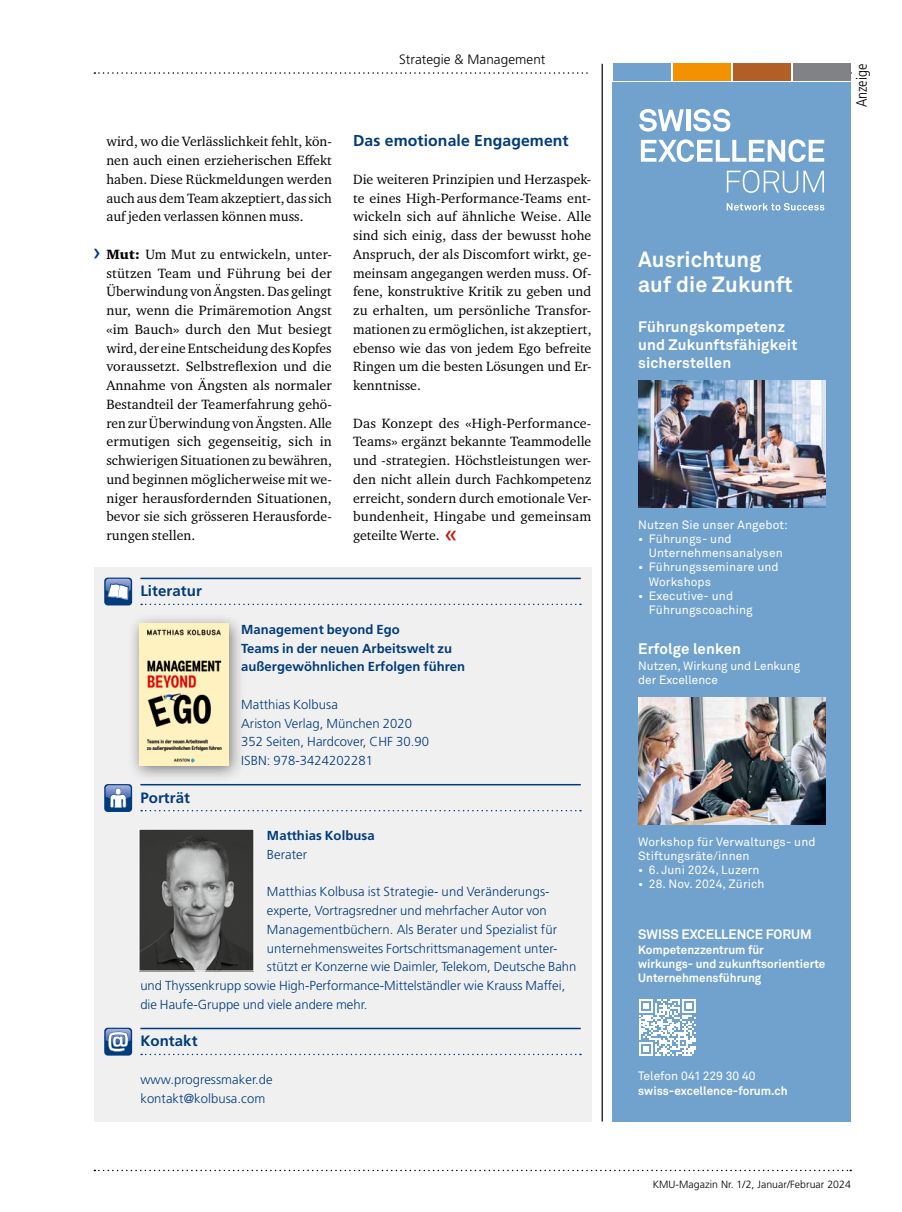
<style>
.page{position:relative;width:902px;height:1212px;background:#fff}
.page>*{position:absolute;margin:0;border:0;box-sizing:border-box;transform-origin:0 0}
.t1{font:700 21.75px/25.5px "Akkurat Pro";letter-spacing:.005em;color:#fff}
.t2{font:700 15.75px "Frutiger LT Std";letter-spacing:.005em;color:#003b7c}
.t3{font:700 15px/18px "Akkurat Pro";letter-spacing:.01em;color:#fff}
.t4{font:700 15px "Frutiger LT Std";letter-spacing:.005em;color:#003b7c}
.t5{font:300 condensed 15px "Frutiger LT Std";letter-spacing:.005em;color:#000}
.t6{font:13.8px/18.8px "Charter ITC Std";letter-spacing:.005em;color:#000;text-align:justify}
.t7{font:300 13.5px "Frutiger LT Std";letter-spacing:.005em;color:#000}
.t8{font:700 13.5px "Akkurat Pro";color:#fff}
.t9{font:300 13.05px/18.8px "Frutiger LT Std";color:#003b7c}
.t10{font:700 13.05px/18.8px "Frutiger LT Std";letter-spacing:.005em;color:#003b7c}
.t11{font:12px/14.2px "Akkurat Pro";letter-spacing:.01em;color:#fff}
.t12{font:700 12px/14.2px "Akkurat Pro";color:#fff}
.t13{font:300 10.5px "Frutiger LT Std";letter-spacing:.005em;color:#000}
.s1{font-family:"Frutiger LT Std";font-size:24px;color:#003b7c}
.s2{font-weight:900}
.s3{font-family:"Frutiger LT Std";font-size:24px;color:#c1190e}
</style>
<div class="page">
<svg style="left:94px;top:72px;width:757px;height:2px"></svg>
<svg style="left:94px;top:1170px;width:757px;height:1px"></svg>
<div style="left:94px;top:567px;width:497px;height:554px;background:#f0f0f0"></div>
<hr style="left:140px;top:578px;width:440px;height:1px;background:#003b7c">
<svg style="left:141px;top:604px;width:440px;height:1px"></svg>
<hr style="left:140px;top:784px;width:440px;height:1px;background:#003b7c">
<svg style="left:141px;top:810px;width:440px;height:1px"></svg>
<hr style="left:140px;top:1028px;width:440px;height:1px;background:#003b7c">
<svg style="left:141px;top:1054px;width:440px;height:1px"></svg>
<div style="left:104px;top:784px;width:28px;height:28px;background:#003b7c;border-radius:4px"></div>
<svg style="left:106px;top:785px;width:25px;height:23px"></svg>
<div style="left:104px;top:1028px;width:28px;height:27px;background:linear-gradient(to right,#003b7c,#003b7c);border-radius:4px"></div>
<svg style="left:106px;top:1029px;width:25px;height:22px"></svg>
<img style="left:141px;top:831px;width:111px;height:138px">
<svg style="left:104px;top:577px;width:28px;height:28px"></svg>
<svg style="left:106px;top:579px;width:25px;height:20px"></svg>
<div style="left:127px;top:613px;width:118px;height:170px;background:#000;opacity:.5"></div>
<img style="left:139px;top:623px;width:89px;height:142px">
<div style="left:591px;top:55px;width:21px;height:35px;background:#fff"></div>
<div style="left:612px;top:82px;width:238px;height:1039px;background:#71a2cd"></div>
<svg style="left:639px;top:109px;width:44px;height:23px"></svg>
<hr style="left:686px;top:109px;width:4px;height:22px;background:#fff">
<svg style="left:693px;top:109px;width:37px;height:23px"></svg>
<svg style="left:640px;top:139px;width:184px;height:23px"></svg>
<svg style="left:726px;top:170px;width:97px;height:23px"></svg>
<svg style="left:726px;top:203px;width:98px;height:7px"></svg>
<div style="left:612px;top:64px;width:58px;height:16px;background:#71a2cd"></div>
<div style="left:672px;top:64px;width:58px;height:16px;background:#f39100"></div>
<div style="left:732px;top:64px;width:58px;height:16px;background:#b15e27"></div>
<div style="left:793px;top:64px;width:57px;height:16px;background:#818286"></div>
<svg style="left:639px;top:999px;width:56px;height:57px"></svg>
<img style="left:638px;top:380px;width:187px;height:128px">
<img style="left:638px;top:697px;width:187px;height:128px">
<hr style="left:601px;top:64px;width:1px;height:1057px;background:#000">
<p class="t7" style="left:399px;top:51px;width:148px">Strategie &amp; Management</p>
<p class="t6" style="left:106px;top:132px;width:227px">wird, wo die Verlässlichkeit fehlt, kön&shy;nen auch einen erzieherischen Effekt haben. Diese Rückmeldungen werden auch aus dem Team akzeptiert, das sich auf jeden verlassen können muss.</p>
<p class="t6" style="left:106px;top:244px;width:227px;text-indent:-13px"><span class="s1">›</span> <span class="s2">Mut:</span> Um Mut zu entwickeln, unter&shy;stützen Team und Führung bei der Überwindung von Ängsten. Das gelingt nur, wenn die Primäremotion Angst «im Bauch» durch den Mut besiegt wird, der eine Entscheidung des Kopfes voraussetzt. Selbstreflexion und die Annahme von Ängsten als normaler Bestandteil der Teamerfahrung gehö&shy;ren zur Überwindung von Ängsten. Alle ermutigen sich gegenseitig, sich in schwierigen Situationen zu bewähren, und beginnen möglicherweise mit we&shy;niger herausfordernden Situationen, bevor sie sich grösseren Herausforde&shy;rungen stellen.</p>
<p class="t4" style="left:140px;top:582px;width:63px">Literatur</p>
<p class="t2" style="left:353px;top:132px;width:217px">Das emotionale Engagement</p>
<p class="t6" style="left:353px;top:169px;width:240px;text-align:left">Die weiteren Prinzipien und Herzaspek-- te eines High-Performance-Teams ent&shy;wickeln sich auf ähnliche Weise. Alle sind sich einig, dass der bewusst hohe Anspruch, der als Discomfort wirkt, ge&shy;meinsam angegangen werden muss. Of&shy;fene, konstruktive Kritik zu geben und zu erhalten, um persönliche Transfor&shy;mationen zu ermöglichen, ist akzeptiert, ebenso wie das von jedem Ego befreite Ringen um die besten Lösungen und Er&shy;kenntnisse.</p>
<p class="t6" style="left:353px;top:413px;width:240px">Das Konzept des «High-Performance-Teams» ergänzt bekannte Teammodelle und -strategien. Höchstleistungen wer&shy;den nicht allein durch Fachkompetenz erreicht, sondern durch emotionale Ver&shy;bundenheit, Hingabe und gemeinsam geteilte Werte. <span class="s3">«</span></p>
<p class="t4" style="left:140px;top:789px;width:51px">Porträt</p>
<p class="t10" style="left:241px;top:620px;width:225px">Management beyond Ego<br>Teams in der neuen Arbeitswelt zu außergewöhnlichen Erfolgen führen</p>
<p class="t9" style="left:241px;top:695px;width:189px">Matthias Kolbusa<br>Ariston Verlag, München 2020<br>352 Seiten, Hardcover, CHF 30.90<br>ISBN: 978-3424202281</p>
<p class="t10" style="left:267px;top:826px;width:109px">Matthias Kolbusa</p>
<p class="t9" style="left:267px;top:845px;width:42px">Berater</p>
<p class="t9" style="left:267px;top:883px;width:283px">Matthias Kolbusa ist Strategie- und Veränderungs-</p>
<p class="t9" style="left:267px;top:901px;width:281px">experte, Vortragsredner und mehrfacher Autor von</p>
<p class="t9" style="left:267px;top:920px;width:291px">Managementbüchern. Als Berater und Spezialist für</p>
<p class="t9" style="left:267px;top:939px;width:292px">unternehmensweites Fortschrittsmanagement unter-</p>
<p class="t9" style="left:267px;top:958px;width:311px">stützt er Konzerne wie Daimler, Telekom, Deutsche Bahn</p>
<p class="t9" style="left:140px;top:976px;width:426px">und Thyssenkrupp sowie High-Performance-Mittelständler wie Krauss Maffei,</p>
<p class="t9" style="left:140px;top:995px;width:228px">die Haufe-Gruppe und viele andere mehr.</p>
<p class="t4" style="left:140px;top:1032px;width:59px">Kontakt</p>
<p class="t9" style="left:140px;top:1070px;width:134px">www.progressmaker.de kontakt@kolbusa.com</p>
<h1 class="t1" style="left:638px;top:246px;width:156px">Ausrichtung auf die Zukunft</h1>
<p class="t3" style="left:638px;top:317px;width:161px">Führungskompetenz und Zukunftsfähigkeit sicherstellen</p>
<p class="t5" style="left:853px;top:107px;width:45px;rotate:-90deg">Anzeige</p>
<p class="t11" style="left:638px;top:518px;width:151px">Nutzen Sie unser Angebot:</p>
<p class="t11" style="left:648px;top:532px;width:135px;text-indent:-11px">• Führungs- und<br>Unternehmensanalysen</p>
<p class="t11" style="left:648px;top:560px;width:131px;text-indent:-11px">• Führungsseminare und<br>Workshops</p>
<p class="t11" style="left:648px;top:589px;width:105px;text-indent:-11px">• Executive- und<br>Führungscoaching</p>
<p class="t3" style="left:638px;top:639px;width:104px">Erfolge lenken</p>
<p class="t11" style="left:638px;top:659px;width:163px">Nutzen, Wirkung und Lenkung der Excellence</p>
<p class="t11" style="left:638px;top:834px;width:179px">Workshop für Verwaltungs- und<br>Stiftungsräte/innen</p>
<p class="t11" style="left:638px;top:863px;width:123px">• 6. Juni 2024, Luzern</p>
<p class="t11" style="left:638px;top:877px;width:128px">• 28. Nov. 2024, Zürich</p>
<p class="t8" style="left:638px;top:926px;width:175px">SWISS EXCELLENCE FORUM</p>
<p class="t12" style="left:638px;top:942px;width:189px">Kompetenzzentrum für<br>wirkungs- und zukunftsorientierte<br>Unternehmensführung</p>
<p class="t11" style="left:638px;top:1069px;width:119px">Telefon 041 229 30 40</p>
<p class="t12" style="left:638px;top:1083px;width:151px">swiss-excellence-forum.ch</p>
<p class="t13" style="left:652px;top:1178px;width:200px">KMU-Magazin Nr. 1/2, Januar/Februar 2024</p>
</div>
